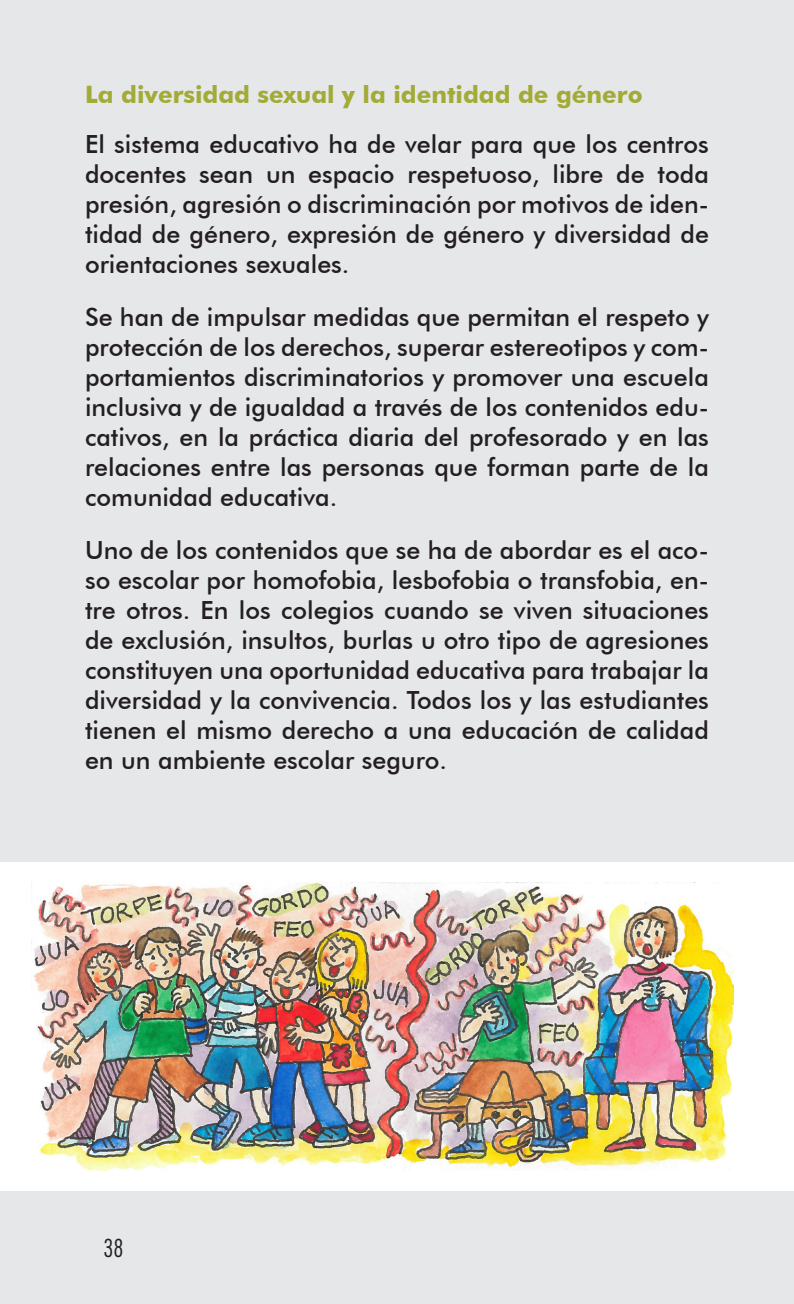
<style>
.page{position:relative;width:794px;height:1304px;background:#e6e7e9}
.page>*{position:absolute;margin:0;border:0;box-sizing:border-box;transform-origin:0 0}
._000_TEXTO_GENERAL{font:500 25px/30px "Futura BT";color:#231f20;text-align:justify}
.Estilo3_GSX{font:700 24px "Futura BT";color:#a1ab36}
.t1{font:300 condensed 24px "Futura Std";color:#231f20}
</style>
<div class="page">
<div style="left:0;top:862px;width:794px;height:329px;background:#fff"></div>
<img style="left:33px;top:882px;width:700px;height:288px">
<p class="Estilo3_GSX" style="left:85px;top:80px;width:559px">La diversidad sexual y la identidad de género</p>
<p class="_000_TEXTO_GENERAL" style="left:85px;top:129px;width:625px">El sistema educativo ha de velar para que los centros docentes sean un espacio respetuoso, libre de toda presión, agresión o discriminación por motivos de iden&shy;tidad de género, expresión de género y diversidad de orientaciones sexuales.</p>
<p class="_000_TEXTO_GENERAL" style="left:85px;top:302px;width:625px">Se han de impulsar medidas que permitan el respeto y protección de los derechos, superar estereotipos y com&shy;portamientos discriminatorios y promover una escuela inclusiva y de igualdad a través de los contenidos edu&shy;cativos, en la práctica diaria del profesorado y en las relaciones entre las personas que forman parte de la comunidad educativa.</p>
<p class="_000_TEXTO_GENERAL" style="left:85px;top:535px;width:625px">Uno de los contenidos que se ha de abordar es el aco&shy;so escolar por homofobia, lesbofobia o transfobia, en&shy;tre otros. En los colegios cuando se viven situaciones de exclusión, insultos, burlas u otro tipo de agresiones constituyen una oportunidad educativa para trabajar la diversidad y la convivencia. Todos los y las estudiantes tienen el mismo derecho a una educación de calidad en un ambiente escolar seguro.</p>
<p class="t1" style="left:103px;top:1234px;width:21px">38</p>
</div>
